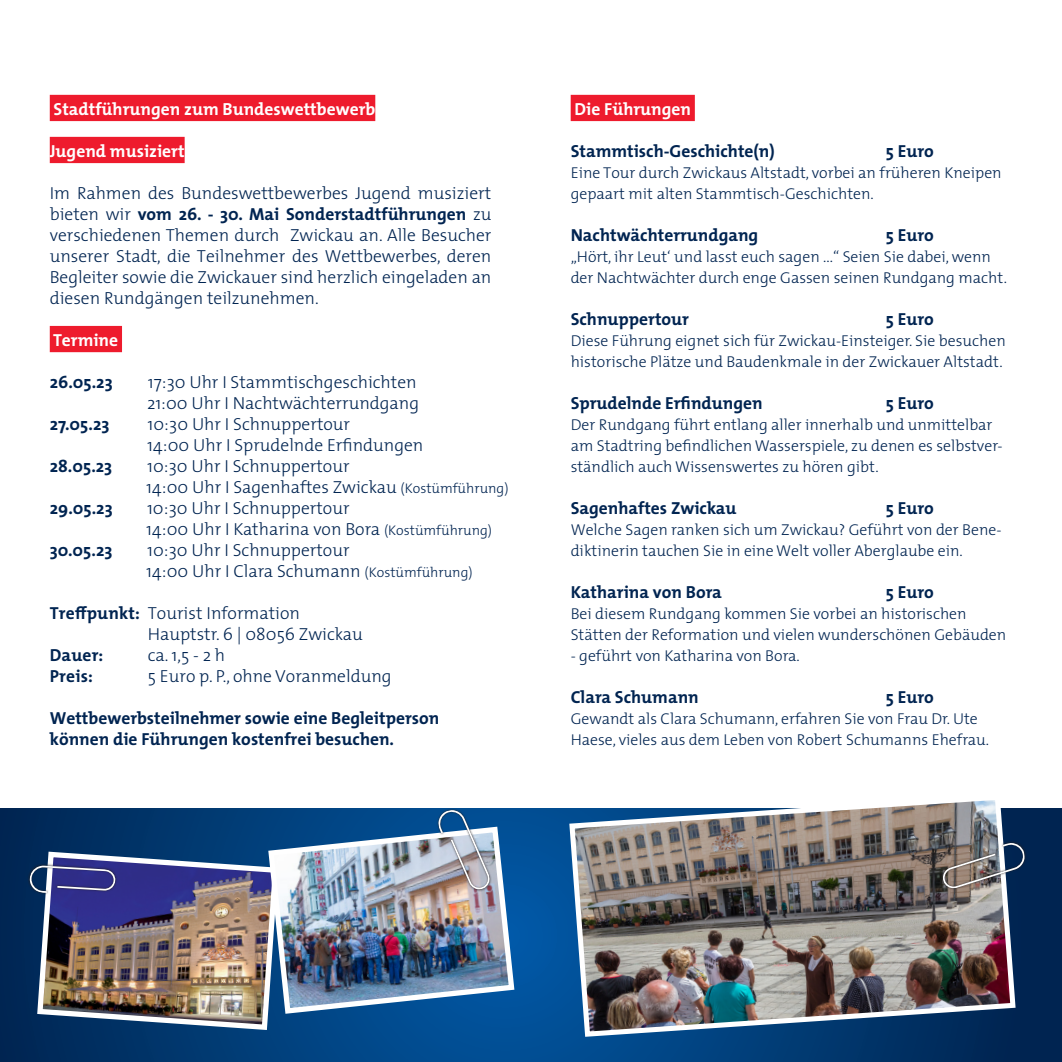
<style>
.page{position:relative;width:1062px;height:1062px;background:#fff}
.page>*{position:absolute;margin:0;border:0;box-sizing:border-box;transform-origin:0 0}
.t1{font:300 17.5px/21px "The Mix";color:#002451;text-align:justify}
.t2{font:700 17.5px "The Mix";color:#002451}
.t3{font:700 17.5px "The Mix";color:#fff}
.t4{font:300 15.75px/21px "The Mix";color:#002451}
.s1{font-weight:700}
.s2{font-size:14px}
</style>
<div class="page">
<svg style="left:0;top:809px;width:1062px;height:253px;background:#003a73"></svg>
<img style="left:566px;top:800px;width:452px;height:239px">
<img style="left:34px;top:849px;width:247px;height:183px">
<img style="left:265px;top:823px;width:252px;height:193px">
<div style="left:28px;top:863px;width:90px;height:32px;background:#231f20;opacity:.75"></div>
<svg style="left:29px;top:865px;width:87px;height:28px;background:#4c5290"></svg>
<div style="left:436px;top:807px;width:55px;height:84px;background:#231f20;opacity:.75"></div>
<svg style="left:437px;top:810px;width:53px;height:80px;background:#8f9db1"></svg>
<div style="left:50px;top:326px;width:72px;height:26px;background:#ee1b2d"></div>
<div style="left:50px;top:95px;width:325px;height:26px;background:#ee1b2d"></div>
<div style="left:50px;top:137px;width:135px;height:26px;background:#ee1b2d"></div>
<div style="left:570px;top:95px;width:125px;height:26px;background:#ee1b2d"></div>
<div style="left:940px;top:840px;width:87px;height:50px;background:#231f20;opacity:.75"></div>
<svg style="left:942px;top:843px;width:83px;height:45px;background:#727379"></svg>
<p class="t3" style="left:54px;top:94px;width:323px">Stadtführungen zum Bundeswettbewerb</p>
<p class="t3" style="left:50px;top:136px;width:136px">Jugend musiziert</p>
<p class="t1" style="left:50px;top:182px;width:443px">Im Rahmen des Bundeswettbewerbes Jugend musiziert bieten wir <span class="s1">vom 26. - 30. Mai Sonderstadtführungen</span> zu verschiedenen Themen durch Zwickau an. Alle Besucher unserer Stadt, die Teilnehmer des Wettbewerbes, deren Begleiter sowie die Zwickauer sind herzlich eingeladen an diesen Rundgängen teilzunehmen.</p>
<p class="t3" style="left:53px;top:325px;width:67px">Termine</p>
<p class="t2" style="left:50px;top:367px;width:64px">26.05.23</p>
<p class="t1" style="left:148px;top:371px;width:270px">17:30 Uhr I Stammtischgeschichten</p>
<p class="t1" style="left:147px;top:392px;width:273px">21:00 Uhr I Nachtwächterrundgang</p>
<p class="t2" style="left:50px;top:409px;width:61px">27.05.23</p>
<p class="t1" style="left:148px;top:413px;width:204px">10:30 Uhr I Schnuppertour</p>
<p class="t1" style="left:147px;top:434px;width:278px">14:00 Uhr I Sprudelnde Erfindungen</p>
<p class="t2" style="left:50px;top:451px;width:64px">28.05.23</p>
<p class="t1" style="left:147px;top:455px;width:204px">10:30 Uhr I Schnuppertour</p>
<p class="t1" style="left:146px;top:476px;width:364px">14:00 Uhr I Sagenhaftes Zwickau <span class="s2">(Kostümführung)</span></p>
<p class="t2" style="left:50px;top:493px;width:64px">29.05.23</p>
<p class="t1" style="left:147px;top:497px;width:204px">10:30 Uhr I Schnuppertour</p>
<p class="t1" style="left:146px;top:518px;width:347px">14:00 Uhr I Katharina von Bora <span class="s2">(Kostümführung)</span></p>
<p class="t2" style="left:50px;top:535px;width:64px">30.05.23</p>
<p class="t1" style="left:147px;top:539px;width:204px">10:30 Uhr I Schnuppertour</p>
<p class="t1" style="left:146px;top:560px;width:328px">14:00 Uhr I Clara Schumann <span class="s2">(Kostümführung)</span></p>
<p class="t1" style="left:50px;top:602px;width:252px"><span class="s1">Treffpunkt:</span> Tourist Information</p>
<p class="t1" style="left:148px;top:623px;width:216px">Hauptstr. 6 | 08056 Zwickau</p>
<p class="t2" style="left:50px;top:640px;width:55px">Dauer:</p>
<p class="t1" style="left:148px;top:644px;width:79px">ca. 1,5 - 2 h</p>
<p class="t2" style="left:50px;top:661px;width:45px">Preis:</p>
<p class="t1" style="left:148px;top:665px;width:245px">5 Euro p. P., ohne Voranmeldung</p>
<p class="t2" style="left:50px;top:703px;width:391px">Wettbewerbsteilnehmer sowie eine Begleitperson</p>
<p class="t2" style="left:50px;top:724px;width:346px">können die Führungen kostenfrei besuchen.</p>
<p class="t3" style="left:574px;top:94px;width:118px">Die Führungen</p>
<p class="t2" style="left:570px;top:136px;width:206px">Stammtisch-Geschichte(n)</p>
<p class="t2" style="left:885px;top:136px;width:50px">5 Euro</p>
<p class="t4" style="left:570px;top:162px;width:432px">Eine Tour durch Zwickaus Altstadt, vorbei an früheren Kneipen gepaart mit alten Stammtisch-Geschichten.</p>
<p class="t2" style="left:570px;top:220px;width:189px">Nachtwächterrundgang</p>
<p class="t2" style="left:885px;top:220px;width:50px">5 Euro</p>
<p class="t4" style="left:570px;top:246px;width:438px">„Hört, ihr Leut‘ und lasst euch sagen ...“ Seien Sie dabei, wenn der Nachtwächter durch enge Gassen seinen Rundgang macht.</p>
<p class="t2" style="left:570px;top:304px;width:120px">Schnuppertour</p>
<p class="t2" style="left:885px;top:304px;width:50px">5 Euro</p>
<p class="t4" style="left:570px;top:330px;width:436px">Diese Führung eignet sich für Zwickau-Einsteiger. Sie besuchen historische Plätze und Baudenkmale in der Zwickauer Altstadt.</p>
<p class="t2" style="left:570px;top:388px;width:193px">Sprudelnde Erfindungen</p>
<p class="t2" style="left:885px;top:388px;width:50px">5 Euro</p>
<p class="t4" style="left:570px;top:414px;width:433px">Der Rundgang führt entlang aller innerhalb und unmittelbar am Stadtring befindlichen Wasserspiele, zu denen es selbstver&shy;ständlich auch Wissenswertes zu hören gibt.</p>
<p class="t2" style="left:570px;top:493px;width:167px">Sagenhaftes Zwickau</p>
<p class="t2" style="left:885px;top:493px;width:50px">5 Euro</p>
<p class="t4" style="left:570px;top:519px;width:432px">Welche Sagen ranken sich um Zwickau? Geführt von der Bene&shy;diktinerin tauchen Sie in eine Welt voller Aberglaube ein.</p>
<p class="t2" style="left:570px;top:577px;width:153px">Katharina von Bora</p>
<p class="t2" style="left:885px;top:577px;width:50px">5 Euro</p>
<p class="t4" style="left:570px;top:603px;width:437px">Bei diesem Rundgang kommen Sie vorbei an historischen<br>Stätten der Reformation und vielen wunderschönen Gebäuden</p>
<p class="t4" style="left:570px;top:645px;width:231px">- geführt von Katharina von Bora.</p>
<p class="t2" style="left:570px;top:682px;width:130px">Clara Schumann</p>
<p class="t2" style="left:885px;top:682px;width:50px">5 Euro</p>
<p class="t4" style="left:570px;top:708px;width:420px">Gewandt als Clara Schumann, erfahren Sie von Frau Dr. Ute<br>Haese, vieles aus dem Leben von Robert Schumanns Ehefrau.</p>
</div>
